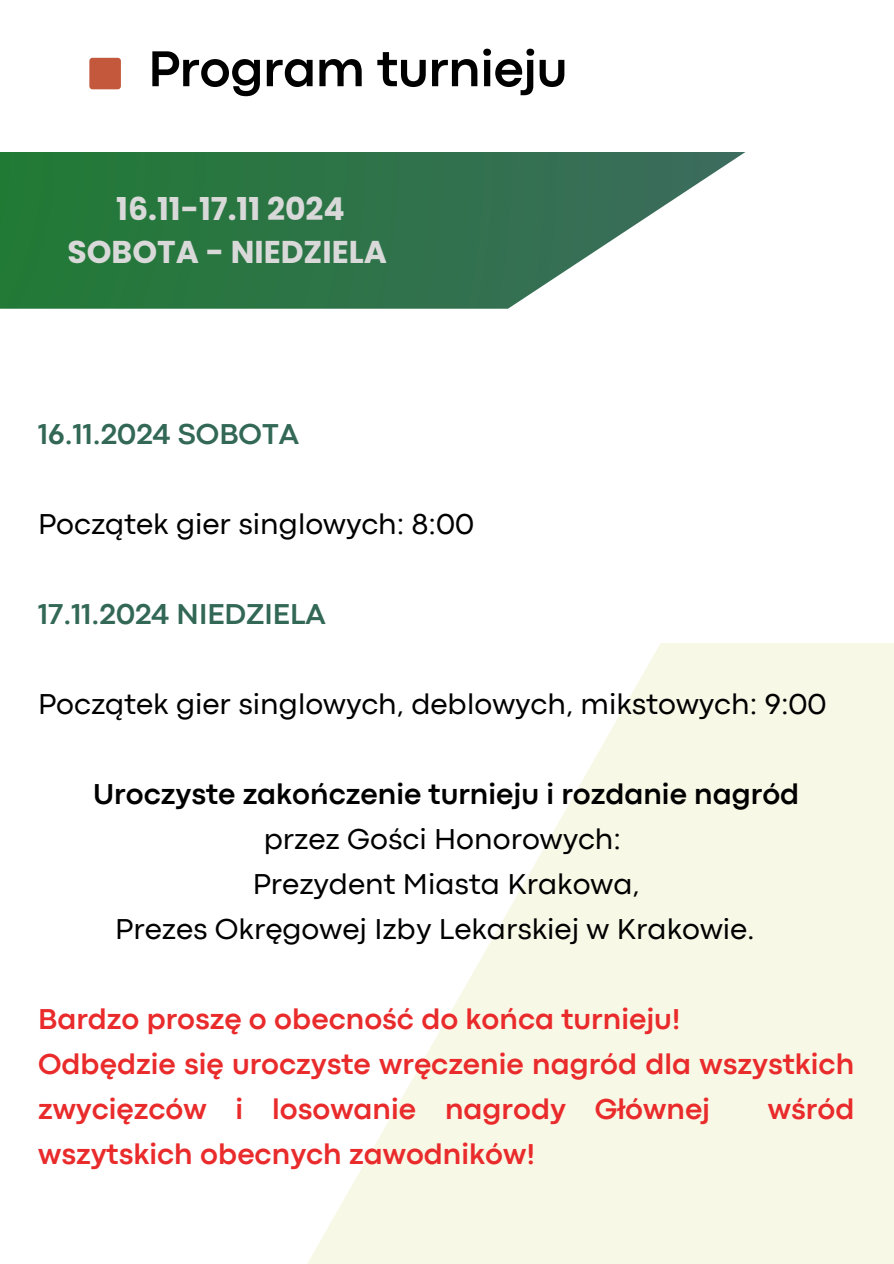
<style>
.page{position:relative;width:894px;height:1264px;background:#fff}
.page>*{position:absolute;margin:0;border:0;box-sizing:border-box;transform-origin:0 0}
.t1{font:700 52.5px "Codec Pro";letter-spacing:-.01em;color:#000}
.t2{font:700 31.5px/43.8px "Poppins";color:#d9d9d9;text-align:center}
.t3{font:30px "Codec Pro";color:#000}
.t4{font:700 30px/45px "Codec Pro";color:#e92b2b}
.t5{font:700 30px "Codec Pro";color:#000}
.t6{font:700 30px "Codec Pro";color:#326855}
</style>
<div class="page">
<div style="left:89px;top:58px;width:32px;height:31px;background:#c3583c;border-radius:3px"></div>
<svg style="left:308px;top:643px;width:585px;height:620px;fill:#f8f8e7"></svg>
<svg style="left:0;top:152px;width:745px;height:157px"></svg>
<p class="t1" style="left:148px;top:50px;width:420px">Program turnieju</p>
<p class="t2" style="left:67px;top:187px;width:321px">16.11-17.11 2024<br>SOBOTA - NIEDZIELA</p>
<h1 class="t6" style="left:38px;top:423px;width:262px">16.11.2024 SOBOTA</h1>
<h2 class="t3" style="left:38px;top:513px;width:437px">Początek gier singlowych: 8:00</h2>
<h2 class="t6" style="left:38px;top:603px;width:289px">17.11.2024 NIEDZIELA</h2>
<p class="t3" style="left:38px;top:693px;width:789px">Początek gier singlowych, deblowych, mikstowych: 9:00</p>
<h2 class="t5" style="left:93px;top:783px;width:707px">Uroczyste zakończenie turnieju i rozdanie nagród</h2>
<p class="t3" style="left:264px;top:828px;width:359px">przez Gości Honorowych:</p>
<p class="t3" style="left:253px;top:873px;width:388px">Prezydent Miasta Krakowa,</p>
<p class="t3" style="left:115px;top:918px;width:641px">Prezes Okręgowej Izby Lekarskiej w Krakowie.</p>
<p class="t4" style="left:38px;top:998px;width:817px">Bardzo proszę o obecność do końca turnieju!<br>Odbędzie się uroczyste wręczenie nagród dla wszystkich zwycięzców i losowanie nagrody Głównej</p>
<p class="t4" style="left:767px;top:1088px;width:88px">wśród</p>
<p class="t4" style="left:38px;top:1133px;width:498px">wszytskich obecnych zawodników!</p>
</div>
